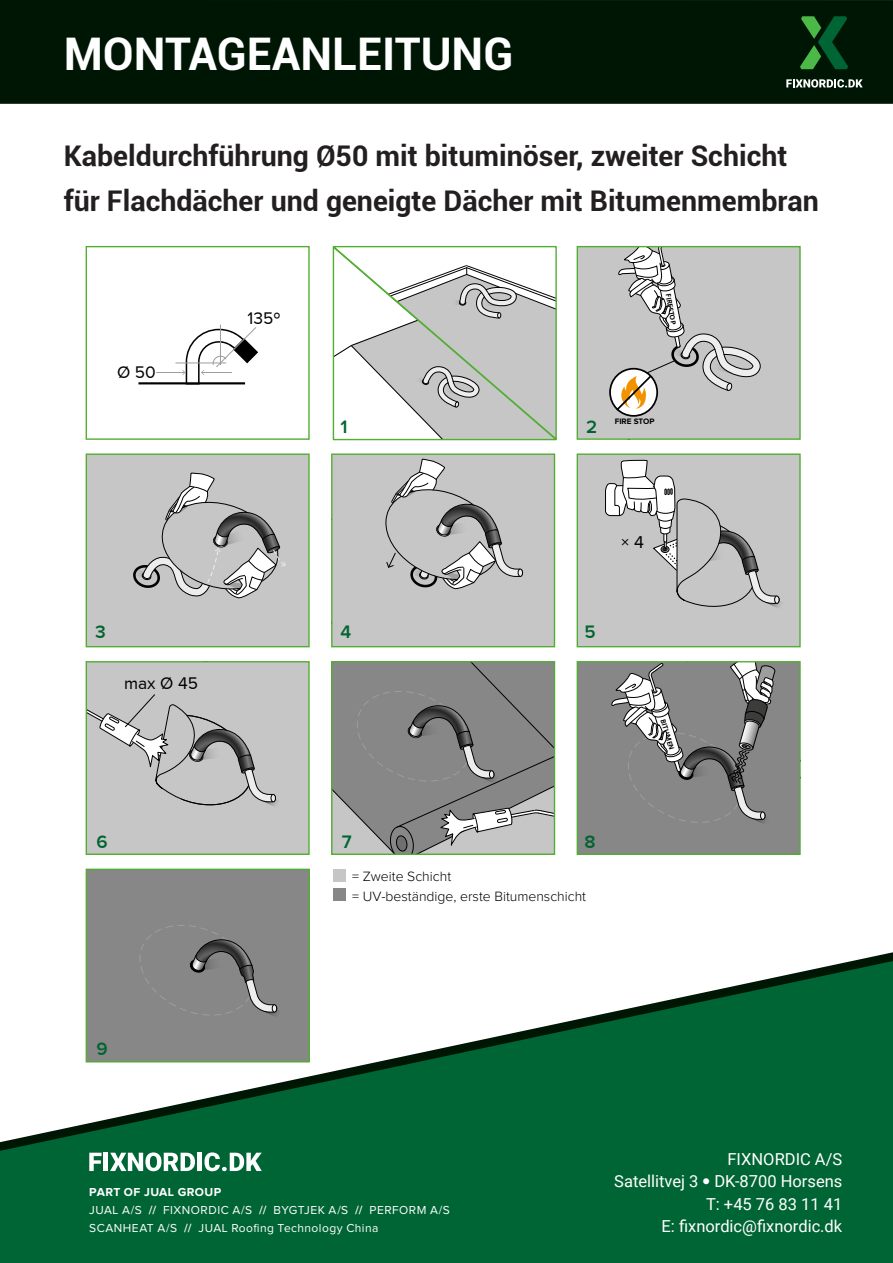
<style>
.page{position:relative;width:893px;height:1263px;background:#fff}
.page>*{position:absolute;margin:0;border:0;box-sizing:border-box;transform-origin:0 0}
.t1{font:700 45px "Roboto";color:#fff}
.t2{font:700 28.5px "Roboto";color:#231f20}
.t3{font:600 18.6px "Proxima Nova";color:#006430}
.t4{font:17.7px "Proxima Nova";color:#000}
.t5{font:17.4px "Proxima Nova";color:#000}
.t6{font:16.5px "Roboto";color:#fff}
.t7{font:300 13.95px/19.8px "Proxima Nova";color:#000}
.Manchet_Semibold_18{font:12px "Proxima Nova";letter-spacing:.04em;color:#fff}
.Brød{font:700 12px "Proxima Nova";letter-spacing:.04em;color:#fff}
.t8{font:700 8.25px "Proxima Nova";color:#000}
.t9{font:700 7.35px "Frutiger";color:#000}
.s1{font-weight:600}
</style>
<div class="page">
<div style="left:0;top:1151px;width:893px;height:112px;background:#006535"></div>
<svg style="left:0;top:952px;width:893px;height:199px;fill:#006535"></svg>
<svg style="left:89px;top:1153px;width:13px;height:18px"></svg>
<hr style="left:104px;top:1153px;width:4px;height:18px;background:#fff">
<svg style="left:110px;top:1152px;width:85px;height:19px"></svg>
<hr style="left:198px;top:1153px;width:4px;height:18px;background:#fff">
<svg style="left:204px;top:1152px;width:58px;height:19px"></svg>
<div style="left:0;top:0;width:893px;height:104px;background:#001604"></div>
<svg style="left:800px;top:16px;width:48px;height:53px"></svg>
<svg style="left:786px;top:79px;width:77px;height:9px"></svg>
<svg style="left:579px;top:663px;width:220px;height:190px;background:#898989"></svg>
<div style="left:760px;top:811px;width:5px;height:9px;border:1px solid #000;border-radius:50%"></div>
<div style="left:577px;top:661px;width:224px;height:194px;border:1px solid #52ae32"></div>
<div style="left:88px;top:871px;width:220px;height:189px;background:#878787"></div>
<div style="left:272px;top:1004px;width:5px;height:8px;border:1px solid #000;border-radius:50%"></div>
<div style="left:86px;top:869px;width:224px;height:193px;border:1px solid #52ae32"></div>
<svg style="left:333px;top:663px;width:220px;height:190px;background:#8d8d8d"></svg>
<div style="left:331px;top:661px;width:224px;height:194px;border:1px solid #52ae32"></div>
<svg style="left:88px;top:455px;width:220px;height:190px;background:#c0c0c0"></svg>
<div style="left:86px;top:453px;width:224px;height:194px;border:1px solid #52ae32"></div>
<svg style="left:333px;top:455px;width:220px;height:190px;background:#bfbfbf"></svg>
<div style="left:331px;top:453px;width:224px;height:194px;border:1px solid #52ae32"></div>
<svg style="left:579px;top:455px;width:220px;height:190px;background:#c2c2c2"></svg>
<div style="left:577px;top:453px;width:224px;height:194px;border:1px solid #52ae32"></div>
<hr style="left:138px;top:382px;width:107px;height:2px;background:#000">
<hr style="left:220px;top:325px;width:1px;height:40px;background:#9d9d9c">
<svg style="left:156px;top:327px;width:102px;height:57px"></svg>
<div style="left:86px;top:246px;width:224px;height:194px;border:1px solid #52ae32"></div>
<div style="left:333px;top:869px;width:13px;height:12px;background:#c6c6c6"></div>
<div style="left:333px;top:888px;width:13px;height:13px;background:#878787"></div>
<svg style="left:332px;top:245px;width:225px;height:196px"></svg>
<svg style="left:577px;top:247px;width:223px;height:192px;background:#c2c2bf"></svg>
<svg style="left:86px;top:662px;width:223px;height:192px;background:#bebfbd"></svg>
<p class="t1" style="left:64px;top:22px;width:451px">MONTAGEANLEITUNG</p>
<p class="t2" style="left:64px;top:136px;width:725px">Kabeldurchführung Ø50 mit bituminöser, zweiter Schicht</p>
<p class="t2" style="left:64px;top:181px;width:757px">für Flachdächer und geneigte Dächer mit Bitumenmembran</p>
<p class="t5" style="left:117px;top:363px;width:40px">Ø 50</p>
<p class="t5" style="left:248px;top:309px;width:34px">135º</p>
<p class="t9" style="left:672px;top:293px;width:33px;rotate:80deg">FIRESTOP</p>
<p class="t3" style="left:340px;top:416px;width:9px">1</p>
<p class="t3" style="left:586px;top:416px;width:13px">2</p>
<p class="t8" style="left:615px;top:418px;width:41px">FIRE STOP</p>
<p class="t4" style="left:621px;top:532px;width:25px">× 4</p>
<p class="t3" style="left:95px;top:621px;width:12px">3</p>
<p class="t3" style="left:340px;top:621px;width:12px">4</p>
<p class="t3" style="left:585px;top:621px;width:13px">5</p>
<p class="t5" style="left:124px;top:673px;width:75px">max Ø 45</p>
<p class="t9" style="left:667px;top:718px;width:33px;rotate:74deg">BITUMEN</p>
<p class="t3" style="left:96px;top:831px;width:13px">6</p>
<p class="t3" style="left:342px;top:831px;width:11px">7</p>
<p class="t3" style="left:585px;top:831px;width:13px">8</p>
<p class="t7" style="left:352px;top:866px;width:235px">= Zweite Schicht<br>= UV-beständige, erste Bitumenschicht</p>
<p class="t3" style="left:96px;top:1039px;width:13px">9</p>
<p class="Brød" style="left:89px;top:1187px;width:134px">PART OF JUAL GROUP</p>
<p class="Manchet_Semibold_18" style="left:89px;top:1205px;width:362px">JUAL A/S <span class="s1">//</span> FIXNORDIC A/S <span class="s1">//</span> BYGTJEK A/S <span class="s1">//</span> PERFORM A/S</p>
<p class="Manchet_Semibold_18" style="left:89px;top:1223px;width:291px">SCANHEAT A/S <span class="s1">//</span> JUAL Roofing Technology China</p>
<p class="t6" style="left:727px;top:1147px;width:116px">FIXNORDIC A/S</p>
<p class="t6" style="left:614px;top:1170px;width:230px">Satellitvej 3 • DK-8700 Horsens</p>
<p class="t6" style="left:706px;top:1192px;width:138px">T: +45 76 83 11 41</p>
<p class="t6" style="left:662px;top:1215px;width:182px">E: fixnordic@fixnordic.dk</p>
</div>
